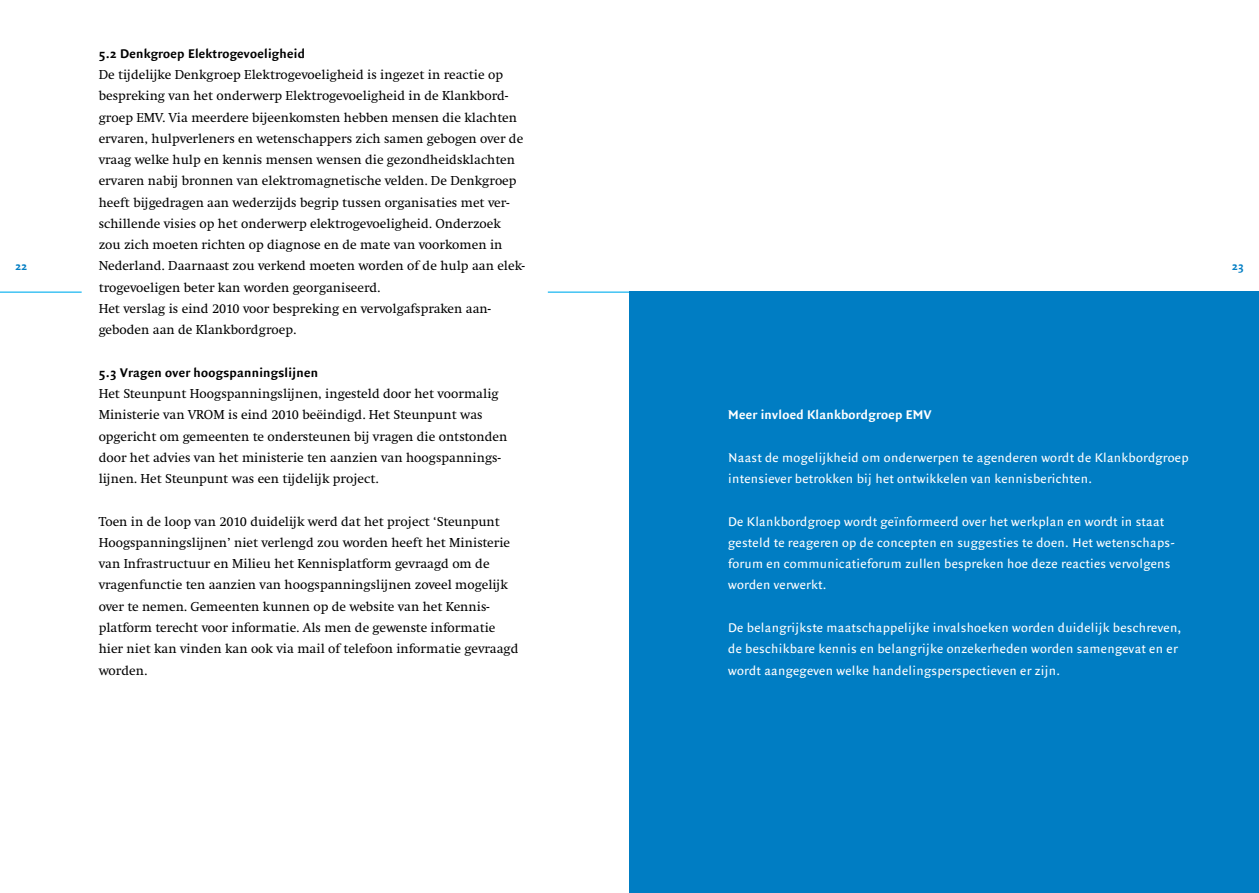
<style>
.page{position:relative;width:1259px;height:893px;background:#fff}
.page>*{position:absolute;margin:0;border:0;box-sizing:border-box;transform-origin:0 0}
.t1{font:13.5px/21.3px "Swift EF";color:#000}
.t2{font:13.5px/21.3px "Quadraat Sans";letter-spacing:.025em;color:#fff}
.t3{font:700 13.5px "Quadraat Sans";letter-spacing:.025em;color:#000}
.t4{font:700 13.5px "Quadraat Sans";letter-spacing:.025em;color:#fff}
.t5{font:700 12px "Quadraat Sans";color:#007dc3}
</style>
<div class="page">
<hr style="left:548px;top:292px;width:232px;height:1px;background:#00aeef">
<div style="left:629px;top:292px;width:630px;height:601px;background:#007dc3"></div>
<hr style="left:0;top:292px;width:82px;height:1px;background:#00aeef">
<p class="t3" style="left:99px;top:46px;width:208px">5.2 Denkgroep Elektrogevoeligheid</p>
<p class="t1" style="left:99px;top:64px;width:427px">De tijdelijke Denkgroep Elektrogevoeligheid is ingezet in reactie op bespreking van het onderwerp Elektrogevoeligheid in de Klankbord&shy;groep EMV. Via meerdere bijeenkomsten hebben mensen die klachten ervaren, hulpverleners en wetenschappers zich samen gebogen over de vraag welke hulp en kennis mensen wensen die gezondheidsklachten ervaren nabij bronnen van elektromagnetische velden. De Denkgroep heeft bijgedragen aan wederzijds begrip tussen organisaties met ver&shy;schillende visies op het onderwerp elektrogevoeligheid. Onderzoek zou zich moeten richten op diagnose en de mate van voorkomen in Nederland. Daarnaast zou verkend moeten worden of de hulp aan elek&shy;trogevoeligen beter kan worden georganiseerd.<br>Het verslag is eind 2010 voor bespreking en vervolgafspraken aan&shy;geboden aan de Klankbordgroep.</p>
<p class="t3" style="left:99px;top:365px;width:221px">5.3 Vragen over hoogspanningslijnen</p>
<p class="t1" style="left:99px;top:383px;width:410px">Het Steunpunt Hoogspanningslijnen, ingesteld door het voormalig Ministerie van VROM is eind 2010 beëindigd. Het Steunpunt was opgericht om gemeenten te ondersteunen bij vragen die ontstonden door het advies van het ministerie ten aanzien van hoogspannings&shy;lijnen. Het Steunpunt was een tijdelijk project.</p>
<p class="t1" style="left:99px;top:511px;width:421px">Toen in de loop van 2010 duidelijk werd dat het project ‘Steunpunt Hoogspanningslijnen’ niet verlengd zou worden heeft het Ministerie van Infrastructuur en Milieu het Kennisplatform gevraagd om de vragenfunctie ten aanzien van hoogspanningslijnen zoveel mogelijk over te nemen. Gemeenten kunnen op de website van het Kennis&shy;platform terecht voor informatie. Als men de gewenste informatie hier niet kan vinden kan ook via mail of telefoon informatie gevraagd worden.</p>
<p class="t5" style="left:15px;top:260px;width:13px">22</p>
<p class="t5" style="left:1231px;top:260px;width:13px">23</p>
<p class="t4" style="left:728px;top:407px;width:205px">Meer invloed Klankbordgroep EMV</p>
<p class="t2" style="left:728px;top:447px;width:462px">Naast de mogelijkheid om onderwerpen te agenderen wordt de Klankbordgroep intensiever betrokken bij het ontwikkelen van kennisberichten.</p>
<p class="t2" style="left:728px;top:511px;width:448px">De Klankbordgroep wordt geïnformeerd over het werkplan en wordt in staat gesteld te reageren op de concepten en suggesties te doen. Het wetenschaps&shy;forum en communicatieforum zullen bespreken hoe deze reacties vervolgens worden verwerkt.</p>
<p class="t2" style="left:728px;top:617px;width:455px">De belangrijkste maatschappelijke invalshoeken worden duidelijk beschreven, de beschikbare kennis en belangrijke onzekerheden worden samengevat en er wordt aangegeven welke handelingsperspectieven er zijn.</p>
</div>
